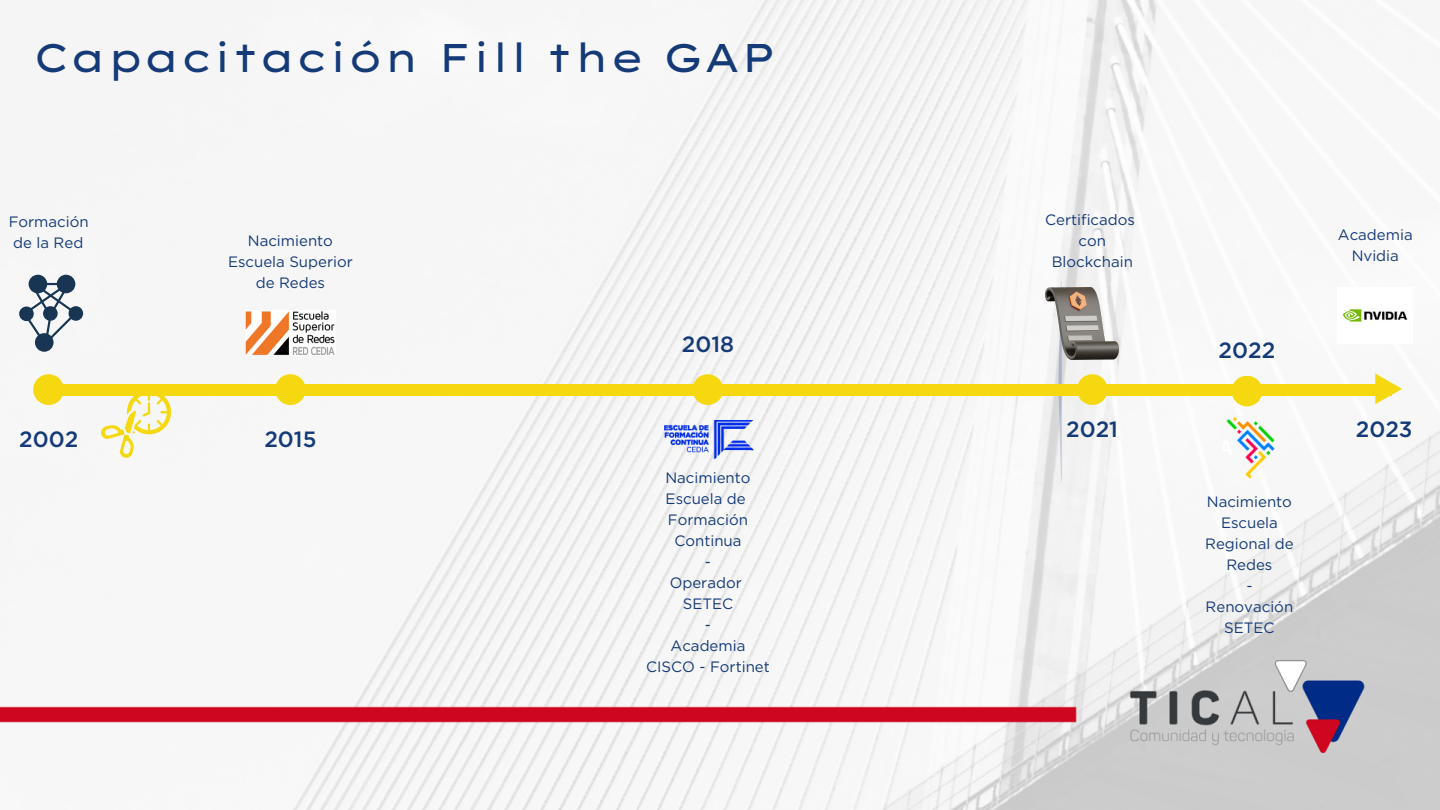
<style>
.page{position:relative;width:1440px;height:810px;background:#fff}
.page>*{position:absolute;margin:0;border:0;box-sizing:border-box;transform-origin:0 0}
.t1{font:40px "Lexend Tera";color:#143a78}
.t2{font:500 22.1px "Gotham";color:#143a78}
.t3{font:15px "Gotham";color:#143a78}
</style>
<div class="page">
<img style="left:0;top:0;width:1440px;height:810px">
<div style="left:48px;top:384px;width:1344px;height:12px;background:#f6d811"></div>
<div style="left:33px;top:374px;width:31px;height:31px;background:#f6d811;border-radius:50%"></div>
<svg style="left:1375px;top:373px;width:27px;height:31px"></svg>
<svg style="left:19px;top:275px;width:64px;height:77px"></svg>
<div style="left:275px;top:374px;width:31px;height:31px;background:#f6d811;border-radius:50%"></div>
<img style="left:245px;top:310px;width:91px;height:46px">
<div style="left:1232px;top:376px;width:30px;height:30px;background:#f6d811;border-radius:50%"></div>
<svg style="left:101px;top:396px;width:70px;height:62px"></svg>
<div style="left:692px;top:374px;width:31px;height:31px;background:#f6d811;border-radius:50%"></div>
<img style="left:662px;top:420px;width:92px;height:38px">
<img style="left:1224px;top:418px;width:51px;height:60px">
<img style="left:1338px;top:287px;width:75px;height:56px">
<div style="left:1077px;top:374px;width:31px;height:31px;background:#f6d811;border-radius:50%"></div>
<img style="left:1045px;top:287px;width:74px;height:72px">
<p class="t1" style="left:33px;top:32px;width:745px">Capacitación Fill the GAP</p>
<p class="t3" style="left:9px;top:215px;width:81px">Formación</p>
<p class="t3" style="left:13px;top:236px;width:72px">de la Red</p>
<p class="t2" style="left:19px;top:429px;width:61px">2002</p>
<p class="t3" style="left:248px;top:234px;width:87px">Nacimiento</p>
<p class="t3" style="left:228px;top:255px;width:126px">Escuela Superior</p>
<p class="t3" style="left:256px;top:276px;width:71px">de Redes</p>
<p class="t2" style="left:264px;top:429px;width:54px">2015</p>
<p class="t2" style="left:682px;top:335px;width:54px">2018</p>
<p class="t3" style="left:665px;top:471px;width:87px">Nacimiento</p>
<p class="t3" style="left:666px;top:492px;width:82px">Escuela de</p>
<p class="t3" style="left:668px;top:513px;width:81px">Formación</p>
<p class="t3" style="left:674px;top:534px;width:69px">Continua</p>
<p class="t3" style="left:705px;top:555px;width:8px">-</p>
<p class="t3" style="left:670px;top:576px;width:74px">Operador</p>
<p class="t3" style="left:683px;top:597px;width:52px">SETEC</p>
<p class="t3" style="left:705px;top:618px;width:8px">-</p>
<p class="t3" style="left:671px;top:639px;width:76px">Academia</p>
<p class="t3" style="left:646px;top:660px;width:125px">CISCO - Fortinet</p>
<p class="t3" style="left:1045px;top:213px;width:91px">Certificados</p>
<p class="t3" style="left:1079px;top:234px;width:29px">con</p>
<p class="t3" style="left:1052px;top:255px;width:83px">Blockchain</p>
<p class="t2" style="left:1066px;top:419px;width:53px">2021</p>
<p class="t2" style="left:1219px;top:340px;width:58px">2022</p>
<p class="t3" style="left:1207px;top:495px;width:87px">Nacimiento</p>
<p class="t3" style="left:1221px;top:516px;width:58px">Escuela</p>
<p class="t3" style="left:1205px;top:537px;width:90px">Regional de</p>
<p class="t3" style="left:1226px;top:558px;width:48px">Redes</p>
<p class="t3" style="left:1246px;top:579px;width:8px">-</p>
<p class="t3" style="left:1206px;top:600px;width:89px">Renovación</p>
<p class="t3" style="left:1224px;top:621px;width:52px">SETEC</p>
<p class="t3" style="left:1338px;top:228px;width:76px">Academia</p>
<p class="t3" style="left:1352px;top:249px;width:49px">Nvidia</p>
<p class="t2" style="left:1356px;top:419px;width:58px">2023</p>
</div>
